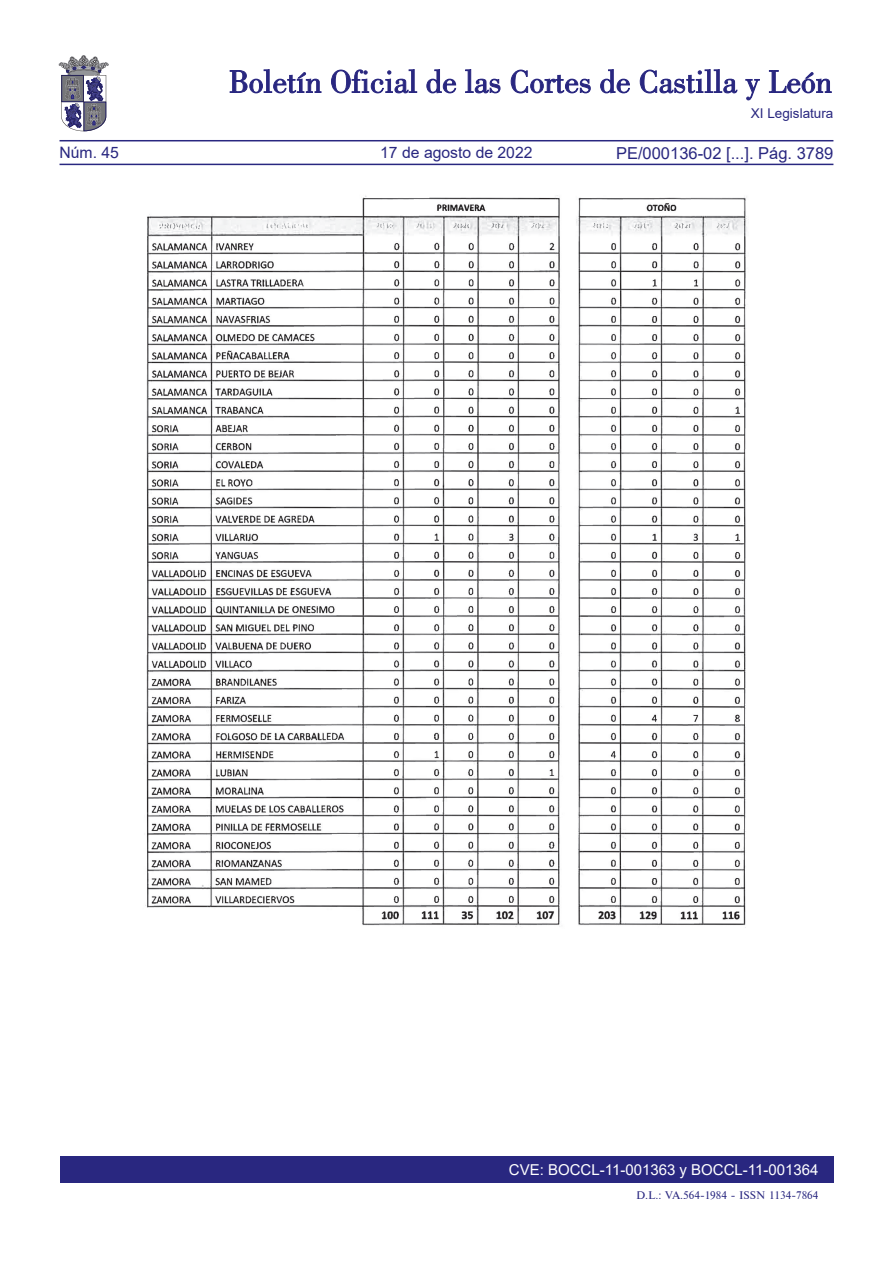
<style>
.page{position:relative;width:893px;height:1263px;background:#fff}
.page>*{position:absolute;margin:0;border:0;box-sizing:border-box;transform-origin:0 0}
.t1{font:16.5px "Arial";color:#292780}
.t2{font:15.75px "Arial";color:#292780}
.t3{font:15px "Arial";color:#fff}
.t4{font:13.5px "Arial";color:#292780}
.t5{font:10.5px "Times";color:#292780}
</style>
<div class="page">
<div style="left:60px;top:1157px;width:773px;height:26px;background:#292780"></div>
<hr style="left:60px;top:164px;width:773px;height:1px;background:#292780">
<hr style="left:60px;top:140px;width:773px;height:1px;background:#292780">
<svg style="left:230px;top:69px;width:91px;height:24px"></svg>
<svg style="left:331px;top:69px;width:86px;height:24px"></svg>
<svg style="left:426px;top:69px;width:30px;height:24px"></svg>
<svg style="left:465px;top:69px;width:35px;height:24px"></svg>
<svg style="left:511px;top:70px;width:80px;height:23px"></svg>
<svg style="left:600px;top:69px;width:30px;height:24px"></svg>
<svg style="left:640px;top:69px;width:97px;height:24px"></svg>
<svg style="left:745px;top:79px;width:15px;height:21px"></svg>
<svg style="left:769px;top:70px;width:62px;height:23px"></svg>
<svg style="left:59px;top:55px;width:49px;height:76px"></svg>
<img style="left:145px;top:195px;width:602px;height:733px">
<p class="t4" style="left:751px;top:104px;width:84px">XI Legislatura</p>
<p class="t2" style="left:60px;top:142px;width:61px">Núm. 45</p>
<p class="t2" style="left:380px;top:142px;width:154px">17 de agosto de 2022</p>
<p class="t1" style="left:616px;top:141px;width:219px">PE/000136-02 [...]. Pág. 3789</p>
<p class="t3" style="left:509px;top:1159px;width:311px">CVE: BOCCL-11-001363 y BOCCL-11-001364</p>
<p class="t5" style="left:636px;top:1189px;width:184px">D.L.: VA.564-1984 - ISSN 1134-7864</p>
</div>
